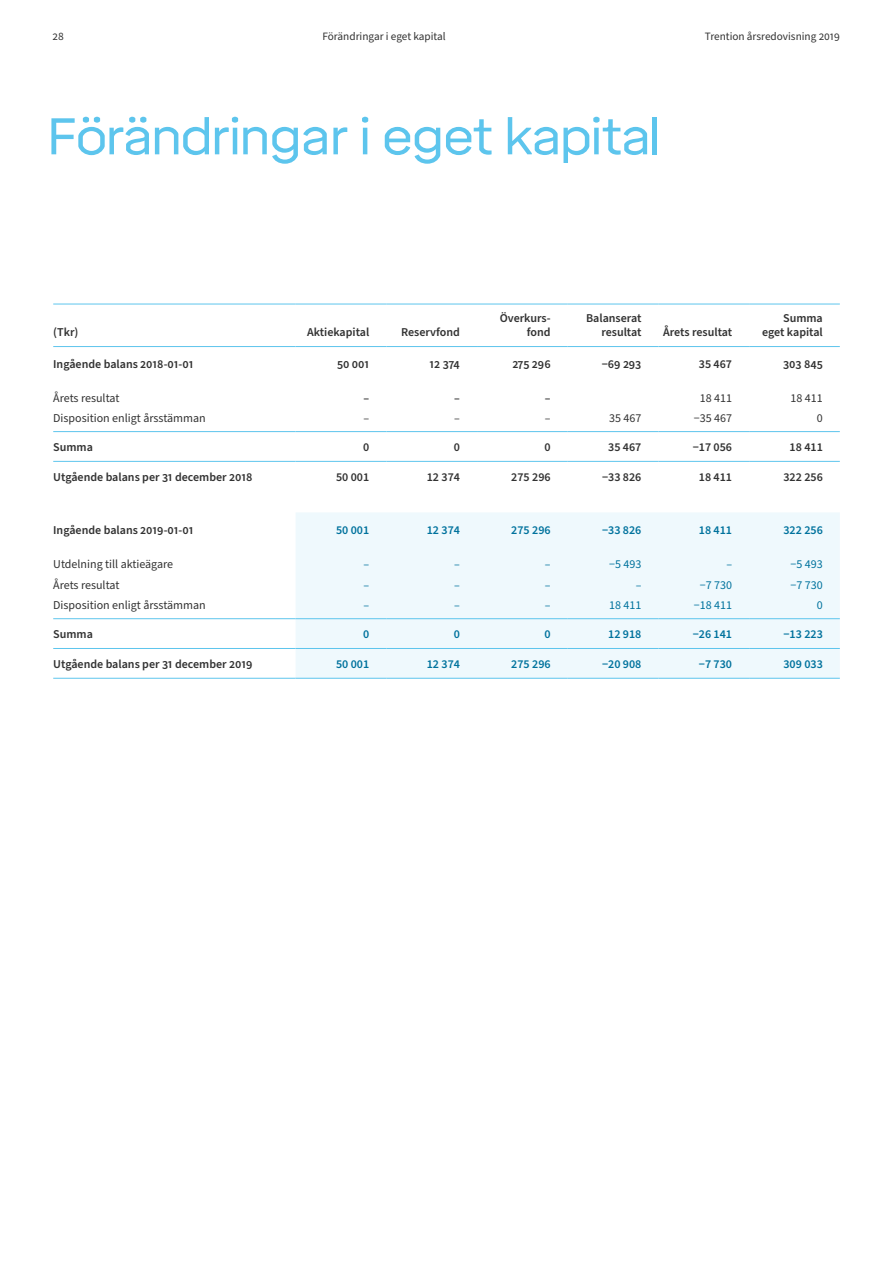
<style>
.page{position:relative;width:893px;height:1263px;background:#fff}
.page>*{position:absolute;margin:0;border:0;box-sizing:border-box;transform-origin:0 0}
.t1{font:51px "Mikro";letter-spacing:-.04em;color:#5dc5ed}
.t2{font:600 12px/14.4px "Source Sans Pro";color:#323232;text-align:right}
.t3{font:12px "Source Sans Pro";color:#323232}
.t4{font:600 12px "Source Sans Pro";color:#00729d}
.t5{font:12px "Source Sans Pro";color:#00729d}
.t6{font:11.25px "Source Sans Pro";color:#323232}
</style>
<div class="page">
<div style="left:296px;top:513px;width:544px;height:165px;background:#eff9fd"></div>
<hr style="left:53px;top:304px;width:243px;height:1px;background:#5dc5ed">
<hr style="left:296px;top:304px;width:90px;height:1px;background:#5dc5ed">
<hr style="left:386px;top:304px;width:91px;height:1px;background:#5dc5ed">
<hr style="left:477px;top:304px;width:91px;height:1px;background:#5dc5ed">
<hr style="left:568px;top:304px;width:90px;height:1px;background:#5dc5ed">
<hr style="left:658px;top:304px;width:91px;height:1px;background:#5dc5ed">
<hr style="left:749px;top:304px;width:91px;height:1px;background:#5dc5ed">
<hr style="left:53px;top:346px;width:243px;height:1px;background:#5dc5ed">
<hr style="left:296px;top:346px;width:90px;height:1px;background:#5dc5ed">
<hr style="left:386px;top:346px;width:91px;height:1px;background:#5dc5ed">
<hr style="left:477px;top:346px;width:91px;height:1px;background:#5dc5ed">
<hr style="left:568px;top:346px;width:90px;height:1px;background:#5dc5ed">
<hr style="left:658px;top:346px;width:91px;height:1px;background:#5dc5ed">
<hr style="left:749px;top:346px;width:91px;height:1px;background:#5dc5ed">
<hr style="left:53px;top:431px;width:243px;height:1px;background:#5dc5ed">
<hr style="left:296px;top:431px;width:90px;height:1px;background:#5dc5ed">
<hr style="left:386px;top:431px;width:91px;height:1px;background:#5dc5ed">
<hr style="left:477px;top:431px;width:91px;height:1px;background:#5dc5ed">
<hr style="left:568px;top:431px;width:90px;height:1px;background:#5dc5ed">
<hr style="left:658px;top:431px;width:91px;height:1px;background:#5dc5ed">
<hr style="left:749px;top:431px;width:91px;height:1px;background:#5dc5ed">
<hr style="left:53px;top:461px;width:243px;height:1px;background:#5dc5ed">
<hr style="left:296px;top:461px;width:90px;height:1px;background:#5dc5ed">
<hr style="left:386px;top:461px;width:91px;height:1px;background:#5dc5ed">
<hr style="left:477px;top:461px;width:91px;height:1px;background:#5dc5ed">
<hr style="left:568px;top:461px;width:90px;height:1px;background:#5dc5ed">
<hr style="left:658px;top:461px;width:91px;height:1px;background:#5dc5ed">
<hr style="left:749px;top:461px;width:91px;height:1px;background:#5dc5ed">
<hr style="left:53px;top:618px;width:243px;height:1px;background:#5dc5ed">
<hr style="left:296px;top:618px;width:90px;height:1px;background:#5dc5ed">
<hr style="left:386px;top:618px;width:91px;height:1px;background:#5dc5ed">
<hr style="left:477px;top:618px;width:91px;height:1px;background:#5dc5ed">
<hr style="left:568px;top:618px;width:90px;height:1px;background:#5dc5ed">
<hr style="left:658px;top:618px;width:91px;height:1px;background:#5dc5ed">
<hr style="left:749px;top:618px;width:91px;height:1px;background:#5dc5ed">
<hr style="left:53px;top:648px;width:243px;height:1px;background:#5dc5ed">
<hr style="left:296px;top:648px;width:90px;height:1px;background:#5dc5ed">
<hr style="left:386px;top:648px;width:91px;height:1px;background:#5dc5ed">
<hr style="left:477px;top:648px;width:91px;height:1px;background:#5dc5ed">
<hr style="left:568px;top:648px;width:90px;height:1px;background:#5dc5ed">
<hr style="left:658px;top:648px;width:91px;height:1px;background:#5dc5ed">
<hr style="left:749px;top:648px;width:91px;height:1px;background:#5dc5ed">
<hr style="left:53px;top:678px;width:243px;height:1px;background:#5dc5ed">
<hr style="left:296px;top:678px;width:90px;height:1px;background:#5dc5ed">
<hr style="left:386px;top:678px;width:91px;height:1px;background:#5dc5ed">
<hr style="left:477px;top:678px;width:91px;height:1px;background:#5dc5ed">
<hr style="left:568px;top:678px;width:90px;height:1px;background:#5dc5ed">
<hr style="left:658px;top:678px;width:91px;height:1px;background:#5dc5ed">
<hr style="left:749px;top:678px;width:91px;height:1px;background:#5dc5ed">
<p class="t6" style="left:52px;top:28px;width:13px">28</p>
<p class="t6" style="left:322px;top:28px;width:125px">Förändringar i eget kapital</p>
<p class="t6" style="left:705px;top:28px;width:137px">Trention årsredovisning 2019</p>
<h1 class="t1" style="left:46px;top:107px;width:616px">Förändringar i eget kapital</h1>
<p class="t2" style="left:53px;top:325px;width:27px">(Tkr)</p>
<p class="t2" style="left:307px;top:325px;width:64px">Aktiekapital</p>
<p class="t2" style="left:401px;top:325px;width:60px">Reservfond</p>
<p class="t2" style="left:500px;top:311px;width:53px">Överkurs&shy;fond</p>
<p class="t2" style="left:586px;top:311px;width:57px">Balanserat resultat</p>
<p class="t2" style="left:663px;top:325px;width:70px">Årets resultat</p>
<p class="t2" style="left:762px;top:311px;width:62px">Summa eget kapital</p>
<p class="t2" style="left:53px;top:357px;width:142px">Ingående balans 2018-01-01</p>
<p class="t2" style="left:337px;top:357px;width:34px">50 001</p>
<p class="t2" style="left:429px;top:357px;width:32px">12 374</p>
<p class="t2" style="left:512px;top:357px;width:40px">275 296</p>
<p class="t2" style="left:602px;top:357px;width:41px">−69 293</p>
<p class="t2" style="left:699px;top:357px;width:35px">35 467</p>
<p class="t2" style="left:783px;top:357px;width:41px">303 845</p>
<p class="t3" style="left:53px;top:390px;width:68px">Årets resultat</p>
<p class="t2" style="left:364px;top:391px;width:7px">–</p>
<p class="t2" style="left:454px;top:391px;width:7px">–</p>
<p class="t2" style="left:545px;top:391px;width:7px">–</p>
<p class="t3" style="left:700px;top:390px;width:34px">18 411</p>
<p class="t3" style="left:791px;top:390px;width:34px">18 411</p>
<p class="t3" style="left:53px;top:410px;width:154px">Disposition enligt årsstämman</p>
<p class="t3" style="left:364px;top:410px;width:7px">–</p>
<p class="t3" style="left:454px;top:410px;width:7px">–</p>
<p class="t3" style="left:545px;top:410px;width:7px">–</p>
<p class="t3" style="left:609px;top:410px;width:34px">35 467</p>
<p class="t3" style="left:694px;top:410px;width:40px">−35 467</p>
<p class="t3" style="left:817px;top:410px;width:7px">0</p>
<p class="t2" style="left:53px;top:440px;width:41px">Summa</p>
<p class="t2" style="left:363px;top:440px;width:8px">0</p>
<p class="t2" style="left:454px;top:440px;width:8px">0</p>
<p class="t2" style="left:545px;top:440px;width:8px">0</p>
<p class="t2" style="left:608px;top:440px;width:35px">35 467</p>
<p class="t2" style="left:693px;top:440px;width:41px">−17 056</p>
<p class="t2" style="left:790px;top:440px;width:35px">18 411</p>
<p class="t2" style="left:53px;top:470px;width:201px">Utgående balans per 31 december 2018</p>
<p class="t2" style="left:336px;top:470px;width:35px">50 001</p>
<p class="t2" style="left:427px;top:470px;width:35px">12 374</p>
<p class="t2" style="left:511px;top:470px;width:41px">275 296</p>
<p class="t2" style="left:602px;top:470px;width:41px">−33 826</p>
<p class="t2" style="left:699px;top:470px;width:35px">18 411</p>
<p class="t2" style="left:783px;top:470px;width:41px">322 256</p>
<p class="t2" style="left:53px;top:523px;width:142px">Ingående balans 2019-01-01</p>
<p class="t4" style="left:336px;top:522px;width:35px">50 001</p>
<p class="t4" style="left:427px;top:522px;width:35px">12 374</p>
<p class="t4" style="left:511px;top:522px;width:41px">275 296</p>
<p class="t4" style="left:602px;top:522px;width:41px">−33 826</p>
<p class="t4" style="left:699px;top:522px;width:35px">18 411</p>
<p class="t4" style="left:783px;top:522px;width:41px">322 256</p>
<p class="t3" style="left:53px;top:556px;width:121px">Utdelning till aktieägare</p>
<p class="t5" style="left:364px;top:556px;width:7px">–</p>
<p class="t5" style="left:454px;top:556px;width:7px">–</p>
<p class="t5" style="left:545px;top:556px;width:7px">–</p>
<p class="t5" style="left:609px;top:556px;width:34px">−5 493</p>
<p class="t5" style="left:726px;top:556px;width:7px">–</p>
<p class="t5" style="left:791px;top:556px;width:34px">−5 493</p>
<p class="t3" style="left:53px;top:577px;width:68px">Årets resultat</p>
<p class="t5" style="left:364px;top:577px;width:7px">–</p>
<p class="t5" style="left:454px;top:577px;width:7px">–</p>
<p class="t5" style="left:545px;top:577px;width:7px">–</p>
<p class="t5" style="left:636px;top:577px;width:7px">–</p>
<p class="t5" style="left:700px;top:577px;width:34px">−7 730</p>
<p class="t5" style="left:791px;top:577px;width:34px">−7 730</p>
<p class="t3" style="left:53px;top:597px;width:154px">Disposition enligt årsstämman</p>
<p class="t5" style="left:364px;top:597px;width:7px">–</p>
<p class="t5" style="left:454px;top:597px;width:7px">–</p>
<p class="t5" style="left:545px;top:597px;width:7px">–</p>
<p class="t5" style="left:609px;top:597px;width:34px">18 411</p>
<p class="t5" style="left:694px;top:597px;width:40px">−18 411</p>
<p class="t5" style="left:817px;top:597px;width:7px">0</p>
<p class="t2" style="left:53px;top:627px;width:41px">Summa</p>
<p class="t4" style="left:363px;top:626px;width:8px">0</p>
<p class="t4" style="left:454px;top:626px;width:8px">0</p>
<p class="t4" style="left:545px;top:626px;width:8px">0</p>
<p class="t4" style="left:608px;top:626px;width:35px">12 918</p>
<p class="t4" style="left:693px;top:626px;width:41px">−26 141</p>
<p class="t4" style="left:783px;top:626px;width:41px">−13 223</p>
<p class="t2" style="left:53px;top:657px;width:201px">Utgående balans per 31 december 2019</p>
<p class="t4" style="left:336px;top:656px;width:35px">50 001</p>
<p class="t4" style="left:427px;top:656px;width:35px">12 374</p>
<p class="t4" style="left:511px;top:656px;width:41px">275 296</p>
<p class="t4" style="left:602px;top:656px;width:41px">−20 908</p>
<p class="t4" style="left:699px;top:656px;width:35px">−7 730</p>
<p class="t4" style="left:783px;top:656px;width:41px">309 033</p>
</div>
